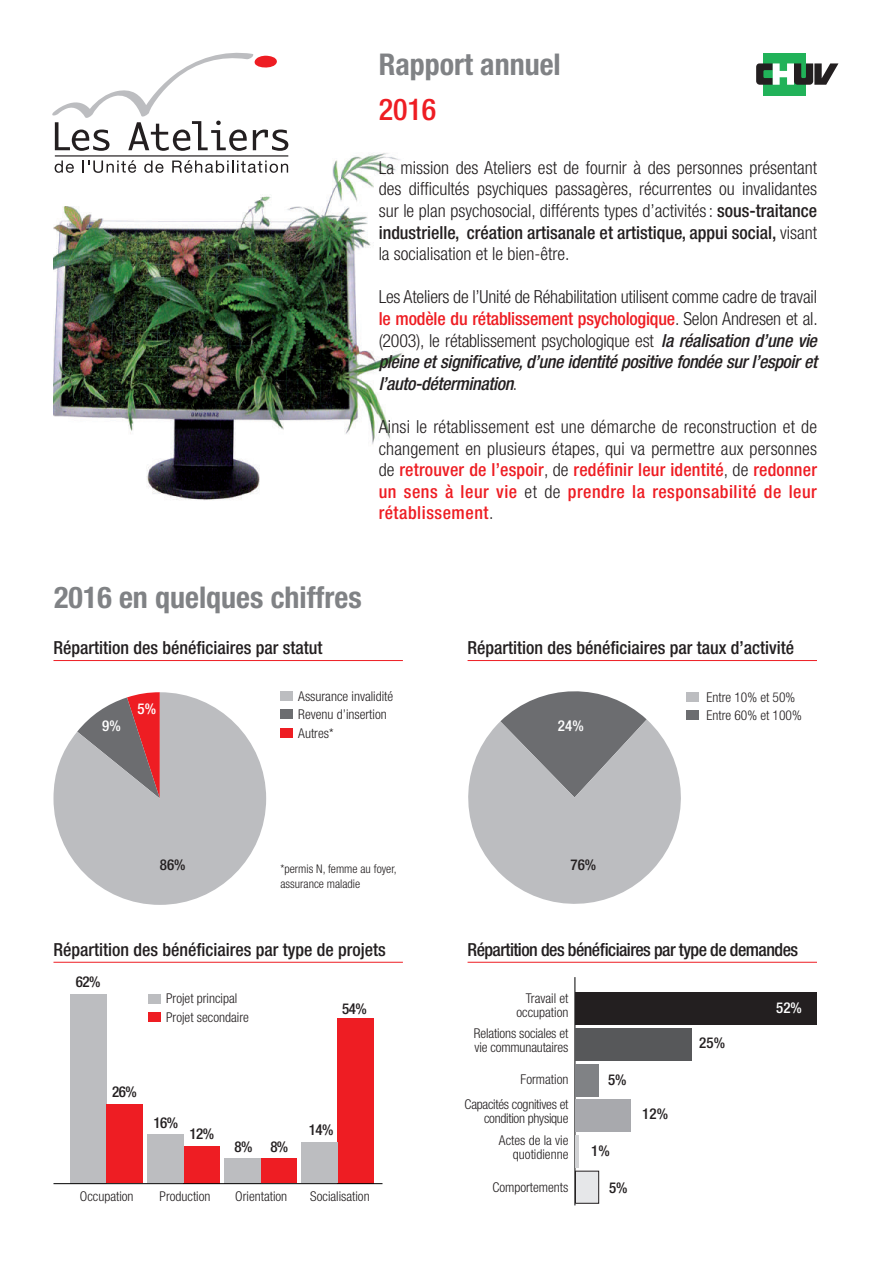
<style>
.page{position:relative;width:894px;height:1264px;background:#fff}
.page>*{position:absolute;margin:0;border:0;box-sizing:border-box;transform-origin:0 0}
.t1{font:700 condensed 30px "Helvetica Neue LT Std";color:#808285}
.t2{font:500 condensed 30px "Helvetica Neue LT Std";color:#ee1d23}
.t3{font:300 condensed 18px/21.6px "Helvetica Neue LT Std";color:#231f20;text-align:justify}
.t4{font:500 condensed 18px "Helvetica Neue LT Std";color:#231f20}
.t5{font:500 condensed 18px "Helvetica Neue LT Std";letter-spacing:-.03em;color:#231f20}
.t6{font:500 condensed 15px "Helvetica Neue LT Std";letter-spacing:-.04em;color:#231f20}
.t7{font:500 condensed 15px "Helvetica Neue LT Std";color:#fff}
.t8{font:300 condensed 13.5px/13.5px "Helvetica Neue LT Std";color:#231f20;text-align:right}
.t9{font:300 condensed 13.5px/25.3px "Helvetica Neue LT Std";letter-spacing:-.02em;color:#231f20;text-align:right}
.t10{font:300 condensed 12px/14.4px "Helvetica Neue LT Std";color:#231f20}
.s1{font-weight:500}
.s2{font-weight:500;color:#ee1d23}
.s3{font-weight:500;font-style:italic}
</style>
<div class="page">
<img style="left:53px;top:153px;width:350px;height:348px">
<hr style="left:574px;top:977px;width:1px;height:228px;background:#000">
<svg style="left:503px;top:691px;width:143px;height:28px"></svg>
<svg style="left:468px;top:719px;width:213px;height:185px;fill:#bcbdc0"></svg>
<svg style="left:55px;top:161px;width:19px;height:12px"></svg>
<svg style="left:82px;top:160px;width:54px;height:13px"></svg>
<svg style="left:144px;top:161px;width:20px;height:12px"></svg>
<svg style="left:172px;top:160px;width:116px;height:13px"></svg>
<svg style="left:52px;top:52px;width:236px;height:99px"></svg>
<hr style="left:55px;top:155px;width:233px;height:2px;background:#231f20">
<svg style="left:53px;top:692px;width:213px;height:213px;fill:#bcbdc0"></svg>
<hr style="left:53px;top:660px;width:350px;height:1px;background:#ee1d23">
<hr style="left:53px;top:962px;width:350px;height:1px;background:#ee1d23">
<hr style="left:467px;top:660px;width:350px;height:1px;background:#ee1d23">
<hr style="left:467px;top:962px;width:350px;height:1px;background:#ee1d23">
<div style="left:280px;top:691px;width:13px;height:9px;background:#bcbdc0"></div>
<div style="left:686px;top:692px;width:13px;height:9px;background:#bcbdc0"></div>
<div style="left:148px;top:994px;width:13px;height:9px;background:#bcbdc0"></div>
<div style="left:280px;top:710px;width:13px;height:9px;background:#6c6d70"></div>
<div style="left:686px;top:711px;width:13px;height:9px;background:#6c6d70"></div>
<div style="left:148px;top:1012px;width:13px;height:9px;background:#ee1d23"></div>
<div style="left:280px;top:728px;width:13px;height:9px;background:#ee1d23"></div>
<div style="left:70px;top:994px;width:36px;height:189px;background:#bcbdc0"></div>
<div style="left:106px;top:1104px;width:36px;height:79px;background:#ee1d23"></div>
<div style="left:184px;top:1146px;width:36px;height:37px;background:#ee1d23"></div>
<div style="left:261px;top:1158px;width:36px;height:25px;background:#ee1d23"></div>
<div style="left:338px;top:1018px;width:36px;height:165px;background:#ee1d23"></div>
<div style="left:148px;top:1134px;width:36px;height:49px;background:#bcbdc0"></div>
<div style="left:225px;top:1158px;width:36px;height:25px;background:#bcbdc0"></div>
<div style="left:302px;top:1142px;width:36px;height:41px;background:#bcbdc0"></div>
<hr style="left:53px;top:1183px;width:329px;height:1px;background:#000">
<div style="left:575px;top:1171px;width:23px;height:32px;background:#e6e7e9"></div>
<div style="left:575px;top:1171px;width:24px;height:32px;border:1px solid #231f20"></div>
<hr style="left:575px;top:1136px;width:4px;height:32px;background:#d1d2d4">
<div style="left:575px;top:1100px;width:56px;height:32px;background:#a8a9ad"></div>
<div style="left:575px;top:1064px;width:23px;height:32px;background:#808285"></div>
<div style="left:575px;top:1028px;width:116px;height:32px;background:#57585a"></div>
<div style="left:575px;top:992px;width:242px;height:33px;background:#231f20"></div>
<div style="left:763px;top:53px;width:43px;height:42px;background:#21b259"></div>
<svg style="left:756px;top:63px;width:82px;height:22px"></svg>
<h1 class="t1" style="left:379px;top:46px;width:184px">Rapport annuel</h1>
<h1 class="t2" style="left:379px;top:91px;width:59px">2016</h1>
<p class="t3" style="left:379px;top:157px;width:440px">La mission des Ateliers est de fournir à des personnes présentant des difficultés psychiques passagères, récurrentes ou invalidantes sur le plan psychosocial, différents types d’activités: <span class="s1">sous-traitance industrielle, création artisanale et artistique, appui social,</span> visant la socialisation et le bien-être.</p>
<p class="t3" style="left:379px;top:286px;width:440px">Les Ateliers de l’Unité de Réhabilitation utilisent comme cadre de travail <span class="s2">le modèle du rétablissement psychologique</span>. Selon Andresen et al. (2003), le rétablissement psychologique est <span class="s3">la réalisation d’une vie pleine et significative, d’une identité positive fondée sur l’espoir et l’auto-détermination</span>.</p>
<p class="t3" style="left:379px;top:416px;width:440px">Ainsi le rétablissement est une démarche de reconstruction et de changement en plusieurs étapes, qui va permettre aux personnes de <span class="s2">retrouver de l’espoir</span>, de <span class="s2">redéfinir leur identité</span>, de <span class="s2">redonner un sens à leur vie</span> et de <span class="s2">prendre la responsabilité de leur rétablissement</span>.</p>
<h1 class="t1" style="left:54px;top:579px;width:309px">2016 en quelques chiffres</h1>
<p class="t4" style="left:53px;top:637px;width:270px">Répartition des bénéficiaires par statut</p>
<p class="t4" style="left:467px;top:637px;width:328px">Répartition des bénéficiaires par taux d’activité</p>
<p class="t7" style="left:102px;top:717px;width:20px">9%</p>
<p class="t7" style="left:137px;top:699px;width:20px">5%</p>
<p class="t6" style="left:160px;top:855px;width:27px">86%</p>
<p class="t8" style="left:298px;top:689px;width:96px">Assurance invalidité</p>
<p class="t8" style="left:706px;top:690px;width:90px">Entre 10% et 50%</p>
<p class="t8" style="left:298px;top:707px;width:90px">Revenu d’insertion</p>
<p class="t8" style="left:706px;top:708px;width:97px">Entre 60% et 100%</p>
<p class="t7" style="left:558px;top:717px;width:27px">24%</p>
<p class="t8" style="left:298px;top:726px;width:37px">Autres*</p>
<p class="t10" style="left:280px;top:862px;width:118px">*permis N, femme au foyer, assurance maladie</p>
<p class="t6" style="left:570px;top:855px;width:27px">76%</p>
<p class="t4" style="left:53px;top:939px;width:334px">Répartition des bénéficiaires par type de projets</p>
<p class="t6" style="left:76px;top:973px;width:26px">62%</p>
<p class="t8" style="left:166px;top:992px;width:73px">Projet principal</p>
<p class="t8" style="left:166px;top:1010px;width:84px">Projet secondaire</p>
<p class="t6" style="left:342px;top:1000px;width:26px">54%</p>
<p class="t6" style="left:112px;top:1083px;width:26px">26%</p>
<p class="t8" style="left:80px;top:1189px;width:55px">Occupation</p>
<p class="t6" style="left:153px;top:1113px;width:26px">16%</p>
<p class="t6" style="left:190px;top:1124px;width:26px">12%</p>
<p class="t6" style="left:235px;top:1137px;width:55px">8% 8%</p>
<p class="t6" style="left:309px;top:1121px;width:26px">14%</p>
<p class="t8" style="left:159px;top:1189px;width:52px">Production</p>
<p class="t8" style="left:235px;top:1189px;width:53px">Orientation</p>
<p class="t8" style="left:310px;top:1189px;width:61px">Socialisation</p>
<p class="t5" style="left:467px;top:939px;width:332px">Répartition des bénéficiaires par type de demandes</p>
<p class="t8" style="left:516px;top:992px;width:53px">Travail et occupation</p>
<p class="t8" style="left:474px;top:1026px;width:96px;text-align:left">Relations sociales et vie communautaires</p>
<p class="t9" style="left:464px;top:1066px;width:105px">Formation<br>Capacités cognitives et</p>
<p class="t9" style="left:484px;top:1107px;width:86px;line-height:22.6px">condition physique<br>Actes de la vie</p>
<p class="t8" style="left:513px;top:1147px;width:57px">quotidienne</p>
<p class="t8" style="left:492px;top:1180px;width:78px">Comportements</p>
<p class="t6" style="left:608px;top:1070px;width:20px">5%</p>
<p class="t6" style="left:591px;top:1142px;width:20px">1%</p>
<p class="t6" style="left:609px;top:1179px;width:20px">5%</p>
<p class="t6" style="left:642px;top:1105px;width:27px">12%</p>
<p class="t6" style="left:699px;top:1034px;width:27px">25%</p>
<p class="t7" style="left:776px;top:999px;width:27px">52%</p>
</div>
